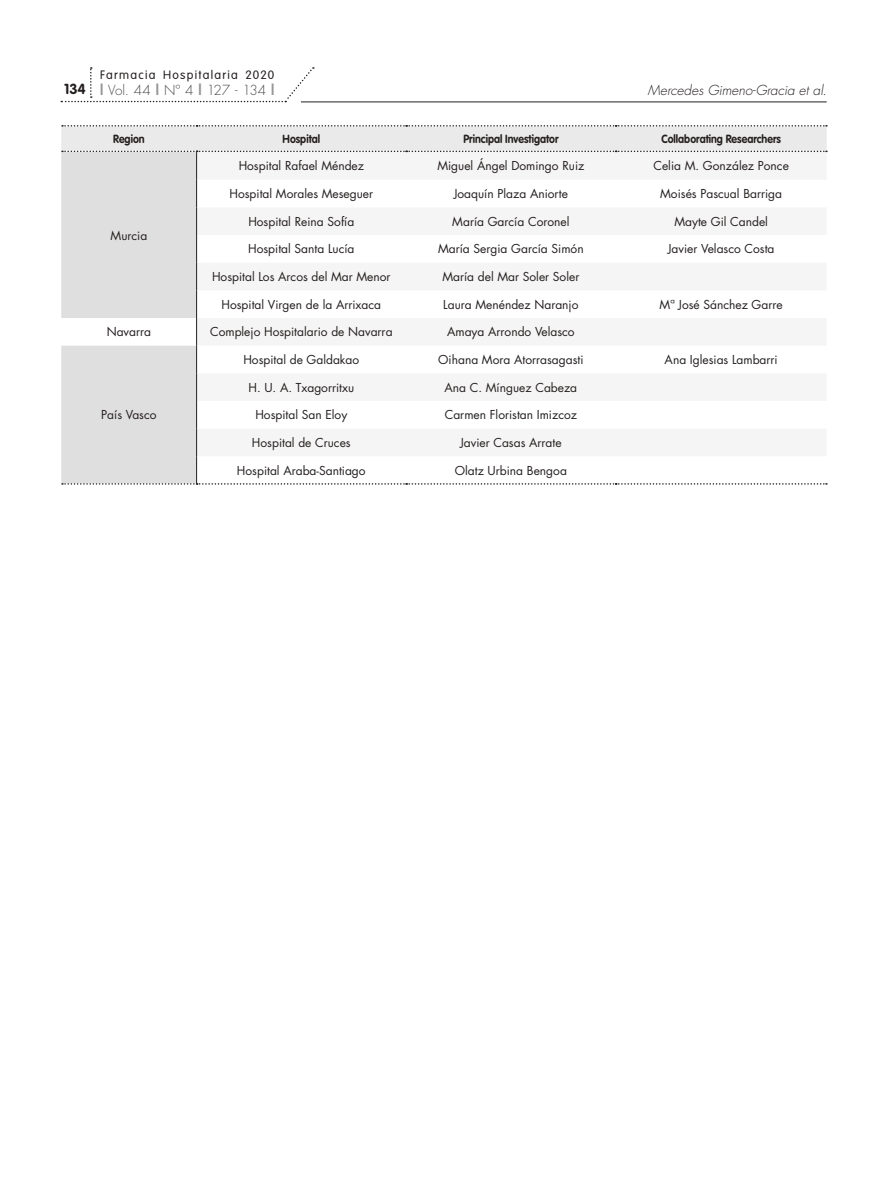
<style>
.page{position:relative;width:888px;height:1186px;background:#fff}
.page>*{position:absolute;margin:0;border:0;box-sizing:border-box;transform-origin:0 0}
.t1{font:700 14.4px "VAG Rounded Std";color:#241f1f}
.t2{font:italic 300 13.5px "Futura Std";color:#241f1f}
.t3{font:300 13.5px "Futura Std";letter-spacing:-.01em;color:#4e4b4c}
.t4{font:12px "Futura Std";color:#241f1f}
.t5{font:300 12px "VAG Rounded Std";letter-spacing:.105em;color:#241f1f}
.t6{font:700 11.7px "VAG Rounded Std";color:#241f1f;scale:.9 1}
.s1{font-weight:800;color:#969698}
</style>
<div class="page">
<svg style="left:61px;top:67px;width:253px;height:35px"></svg>
<hr style="left:301px;top:102px;width:526px;height:1px;background:#241f1f">
<svg style="left:61px;top:125px;width:766px;height:359px"></svg>
<p class="t1" style="left:64px;top:81px;width:23px">134</p>
<p class="t5" style="left:100px;top:68px;width:176px">Farmacia Hospitalaria 2020</p>
<p class="t3" style="left:100px;top:82px;width:176px"><span class="s1">l</span> Vol. 44 <span class="s1">l</span> Nº 4 <span class="s1">l</span> 127 - 134 <span class="s1">l</span></p>
<p class="t2" style="left:648px;top:82px;width:180px">Mercedes Gimeno-Gracia et al.</p>
<p class="t6" style="left:113px;top:132px;width:37px">Region</p>
<p class="t6" style="left:283px;top:132px;width:43px">Hospital</p>
<p class="t6" style="left:463px;top:132px;width:107px">Principal Investigator</p>
<p class="t6" style="left:661px;top:132px;width:134px">Collaborating Researchers</p>
<p class="t4" style="left:111px;top:227px;width:38px">Murcia</p>
<p class="t4" style="left:239px;top:158px;width:127px">Hospital Rafael Méndez</p>
<p class="t4" style="left:437px;top:158px;width:148px">Miguel Ángel Domingo Ruiz</p>
<p class="t4" style="left:653px;top:158px;width:137px">Celia M. González Ponce</p>
<p class="t4" style="left:230px;top:186px;width:145px">Hospital Morales Meseguer</p>
<p class="t4" style="left:454px;top:186px;width:116px">Joaquín Plaza Aniorte</p>
<p class="t4" style="left:660px;top:186px;width:123px">Moisés Pascual Barriga</p>
<p class="t4" style="left:248px;top:214px;width:108px">Hospital Reina Sofía</p>
<p class="t4" style="left:452px;top:214px;width:119px">María García Coronel</p>
<p class="t4" style="left:674px;top:214px;width:95px">Mayte Gil Candel</p>
<p class="t4" style="left:248px;top:241px;width:108px">Hospital Santa Lucía</p>
<p class="t4" style="left:438px;top:241px;width:147px">María Sergia García Simón</p>
<p class="t4" style="left:668px;top:241px;width:108px">Javier Velasco Costa</p>
<p class="t4" style="left:212px;top:269px;width:180px">Hospital Los Arcos del Mar Menor</p>
<p class="t4" style="left:442px;top:269px;width:138px">María del Mar Soler Soler</p>
<p class="t4" style="left:222px;top:297px;width:161px">Hospital Virgen de la Arrixaca</p>
<p class="t4" style="left:443px;top:297px;width:137px">Laura Menéndez Naranjo</p>
<p class="t4" style="left:660px;top:297px;width:125px">Mª José Sánchez Garre</p>
<p class="t4" style="left:107px;top:324px;width:46px">Navarra</p>
<p class="t4" style="left:210px;top:324px;width:184px">Complejo Hospitalario de Navarra</p>
<p class="t4" style="left:447px;top:324px;width:129px">Amaya Arrondo Velasco</p>
<p class="t4" style="left:101px;top:407px;width:57px">País Vasco</p>
<p class="t4" style="left:243px;top:352px;width:117px">Hospital de Galdakao</p>
<p class="t4" style="left:438px;top:352px;width:147px">Oihana Mora Atorrasagasti</p>
<p class="t4" style="left:665px;top:352px;width:115px">Ana Iglesias Lambarri</p>
<p class="t4" style="left:248px;top:379px;width:107px">H. U. A. Txagorritxu</p>
<p class="t4" style="left:444px;top:379px;width:134px">Ana C. Mínguez Cabeza</p>
<p class="t4" style="left:255px;top:407px;width:93px">Hospital San Eloy</p>
<p class="t4" style="left:445px;top:407px;width:134px">Carmen Floristan Imizcoz</p>
<p class="t4" style="left:252px;top:435px;width:100px">Hospital de Cruces</p>
<p class="t4" style="left:460px;top:435px;width:103px">Javier Casas Arrate</p>
<p class="t4" style="left:237px;top:462px;width:130px">Hospital Araba-Santiago</p>
<p class="t4" style="left:455px;top:462px;width:114px">Olatz Urbina Bengoa</p>
</div>
